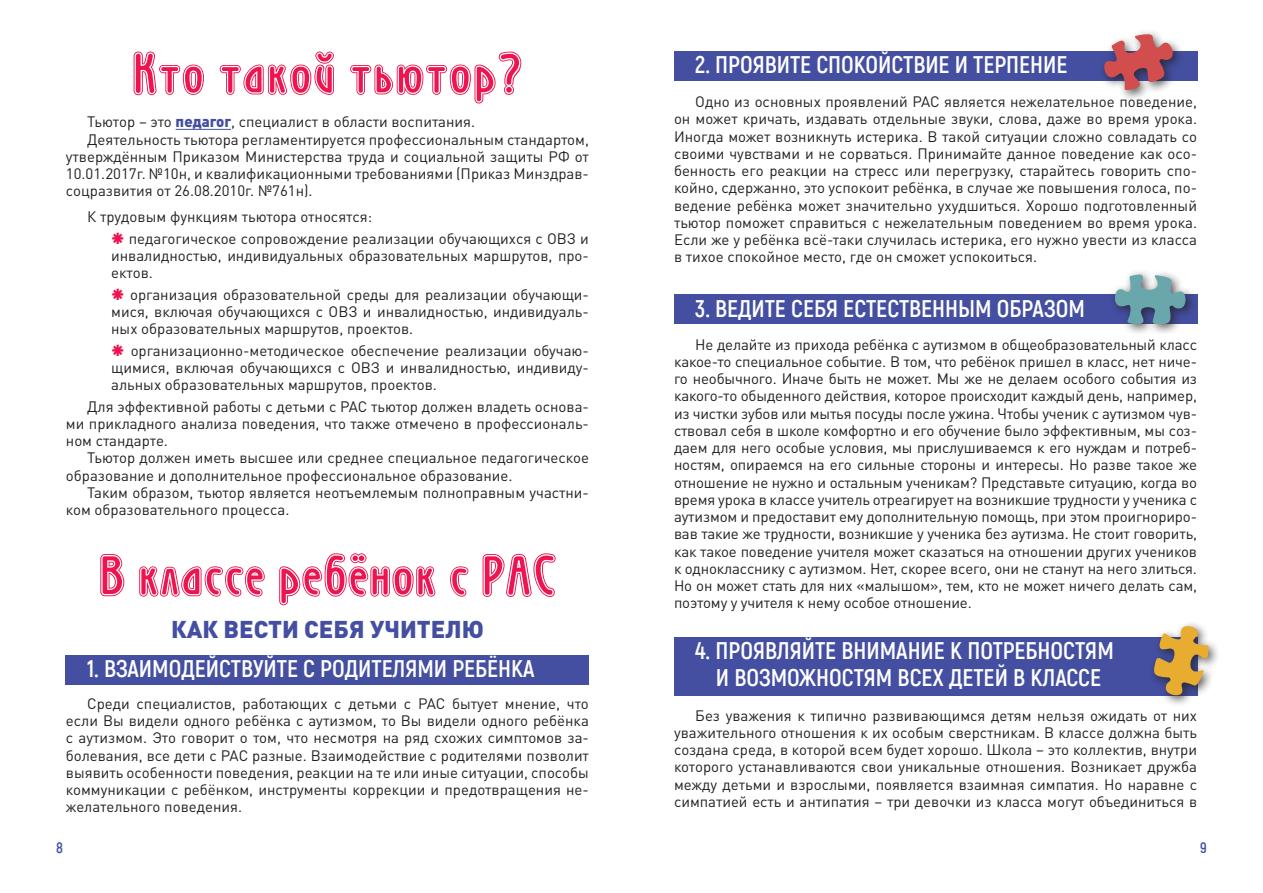
<style>
.page{position:relative;width:1263px;height:893px;background:#fff}
.page>*{position:absolute;margin:0;border:0;box-sizing:border-box;transform-origin:0 0}
.t1{font:52.5px "Wien Inline";color:#ed1450}
.t2{font:52.5px "Wien Inline";letter-spacing:.02em;color:#ed1450}
.t3{font:700 24px/27px "Akrobat";color:#fff;text-align:center}
.t4{font:900 24px "DIN Pro";color:#444fa1}
.t5{font:15px/17.2px "DIN Pro";color:#231f20;text-align:justify}
.t6{font:700 15px "Akrobat";color:#444fa1}
.s1{font-weight:900;color:#444fa1}
</style>
<div class="page">
<hr style="left:176px;top:129px;width:55px;height:1px;background:#444fa1">
<div style="left:66px;top:655px;width:523px;height:30px;background:#444fa1"></div>
<div style="left:674px;top:51px;width:523px;height:30px;background:#444fa1"></div>
<div style="left:674px;top:294px;width:523px;height:30px;background:#444fa1"></div>
<div style="left:674px;top:637px;width:523px;height:58px;background:#444fa1"></div>
<div style="left:1098px;top:28px;width:86px;height:74px;background:#231f20;opacity:.75"></div>
<svg style="left:1102px;top:33px;width:74px;height:57px"></svg>
<div style="left:1109px;top:269px;width:88px;height:67px;background:#231f20;opacity:.75"></div>
<svg style="left:1113px;top:274px;width:74px;height:52px"></svg>
<div style="left:1148px;top:620px;width:72px;height:87px;background:#231f20;opacity:.75"></div>
<svg style="left:1152px;top:623px;width:57px;height:74px"></svg>
<h1 class="t2" style="left:132px;top:42px;width:392px">Кто такой тьютор?</h1>
<p class="t5" style="left:87px;top:113px;width:389px">Тьютор – это <span class="s1">педагог</span>, специалист в области воспитания.</p>
<p class="t5" style="left:87px;top:130px;width:503px">Деятельность тьютора регламентируется профессиональным стандартом,</p>
<p class="t5" style="left:66px;top:147px;width:525px">утверждённым Приказом Министерства труда и социальной защиты РФ от</p>
<p class="t5" style="left:66px;top:164px;width:524px">10.01.2017г. №10н, и квалификационными требованиями (Приказ Минздрав-</p>
<p class="t5" style="left:66px;top:182px;width:248px">соцразвития от 26.08.2010г. №761н).</p>
<p class="t5" style="left:129px;top:205px;width:462px;line-height:21.5px;text-indent:-42px">К трудовым функциям тьютора относятся:<br>педагогическое сопровождение реализации обучающихся с ОВЗ и</p>
<p class="t5" style="left:111px;top:246px;width:479px">инвалидностью, индивидуальных образовательных маршрутов, про&shy;ектов.</p>
<p class="t5" style="left:111px;top:285px;width:479px;text-indent:19px">организация образовательной среды для реализации обучающи&shy;мися, включая обучающихся с ОВЗ и инвалидностью, индивидуаль&shy;ных образовательных маршрутов, проектов.</p>
<p class="t5" style="left:111px;top:341px;width:479px;text-indent:20px">организационно-методическое обеспечение реализации обучаю&shy;щимися, включая обучающихся с ОВЗ и инвалидностью, индивиду&shy;альных образовательных маршрутов, проектов.</p>
<p class="t5" style="left:66px;top:397px;width:524px;text-indent:21px">Для эффективной работы с детьми с РАС тьютор должен владеть основа&shy;ми прикладного анализа поведения, что также отмечено в профессиональ&shy;ном стандарте.</p>
<p class="t5" style="left:66px;top:449px;width:524px;text-indent:21px">Тьютор должен иметь высшее или среднее специальное педагогическое образование и дополнительное профессиональное образование.</p>
<p class="t5" style="left:66px;top:483px;width:524px;text-indent:21px">Таким образом, тьютор является неотъемлемым полноправным участни&shy;ком образовательного процесса.</p>
<h1 class="t1" style="left:99px;top:544px;width:459px">В классе ребёнок с РАС</h1>
<h2 class="t4" style="left:171px;top:613px;width:314px">КАК ВЕСТИ СЕБЯ УЧИТЕЛЮ</h2>
<h2 class="t3" style="left:87px;top:655px;width:449px">1. ВЗАИМОДЕЙСТВУЙТЕ С РОДИТЕЛЯМИ РЕБЁНКА</h2>
<p class="t5" style="left:66px;top:694px;width:525px;text-indent:21px">Среди специалистов, работающих с детьми с РАС бытует мнение, что если Вы видели одного ребёнка с аутизмом, то Вы видели одного ребёнка с аутизмом. Это говорит о том, что несмотря на ряд схожих симптомов за&shy;болевания, все дети с РАС разные. Взаимодействие с родителями позволит выявить особенности поведения, реакции на те или иные ситуации, способы коммуникации с ребёнком, инструменты коррекции и предотвращения не&shy;желательного поведения.</p>
<p class="t6" style="left:56px;top:838px;width:8px">8</p>
<h2 class="t3" style="left:695px;top:51px;width:374px">2. ПРОЯВИТЕ СПОКОЙСТВИЕ И ТЕРПЕНИЕ</h2>
<p class="t5" style="left:674px;top:92px;width:525px;text-indent:21px">Одно из основных проявлений РАС является нежелательное поведение, он может кричать, издавать отдельные звуки, слова, даже во время урока.<br>Иногда может возникнуть истерика. В такой ситуации сложно совладать со своими чувствами и не сорваться. Принимайте данное поведение как осо&shy;бенность его реакции на стресс или перегрузку, старайтесь говорить спо&shy;койно, сдержанно, это успокоит ребёнка, в случае же повышения голоса, по&shy;ведение ребёнка может значительно ухудшиться. Хорошо подготовленный тьютор поможет справиться с нежелательным поведением во время урока.<br>Если же у ребёнка всё-таки случилась истерика, его нужно увести из класса в тихое спокойное место, где он сможет успокоиться.</p>
<h2 class="t3" style="left:695px;top:295px;width:391px">3. ВЕДИТЕ СЕБЯ ЕСТЕСТВЕННЫМ ОБРАЗОМ</h2>
<p class="t5" style="left:674px;top:335px;width:525px;text-indent:21px">Не делайте из прихода ребёнка с аутизмом в общеобразовательный класс какое-то специальное событие. В том, что ребёнок пришел в класс, нет ниче&shy;го необычного. Иначе быть не может. Мы же не делаем особого события из какого-то обыденного действия, которое происходит каждый день, например, из чистки зубов или мытья посуды после ужина. Чтобы ученик с аутизмом чув&shy;ствовал себя в школе комфортно и его обучение было эффективным, мы соз&shy;даем для него особые условия, мы прислушиваемся к его нуждам и потреб&shy;ностям, опираемся на его сильные стороны и интересы. Но разве такое же отношение не нужно и остальным ученикам? Представьте ситуацию, когда во время урока в классе учитель отреагирует на возникшие трудности у ученика с аутизмом и предоставит ему дополнительную помощь, при этом проигнориро&shy;вав такие же трудности, возникшие у ученика без аутизма. Не стоит говорить, как такое поведение учителя может сказаться на отношении других учеников к однокласснику с аутизмом. Нет, скорее всего, они не станут на него злиться.<br>Но он может стать для них «малышом», тем, кто не может ничего делать сам, поэтому у учителя к нему особое отношение.</p>
<h2 class="t3" style="left:695px;top:637px;width:420px">4. ПРОЯВЛЯЙТЕ ВНИМАНИЕ К ПОТРЕБНОСТЯМ<br>И ВОЗМОЖНОСТЯМ ВСЕХ ДЕТЕЙ В КЛАССЕ</h2>
<p class="t5" style="left:674px;top:706px;width:525px;text-indent:21px">Без уважения к типично развивающимся детям нельзя ожидать от них уважительного отношения к их особым сверстникам. В классе должна быть создана среда, в которой всем будет хорошо. Школа – это коллектив, внутри которого устанавливаются свои уникальные отношения. Возникает дружба между детьми и взрослыми, появляется взаимная симпатия. Но наравне с симпатией есть и антипатия – три девочки из класса могут объединиться в</p>
<p class="t6" style="left:1200px;top:838px;width:8px">9</p>
</div>
